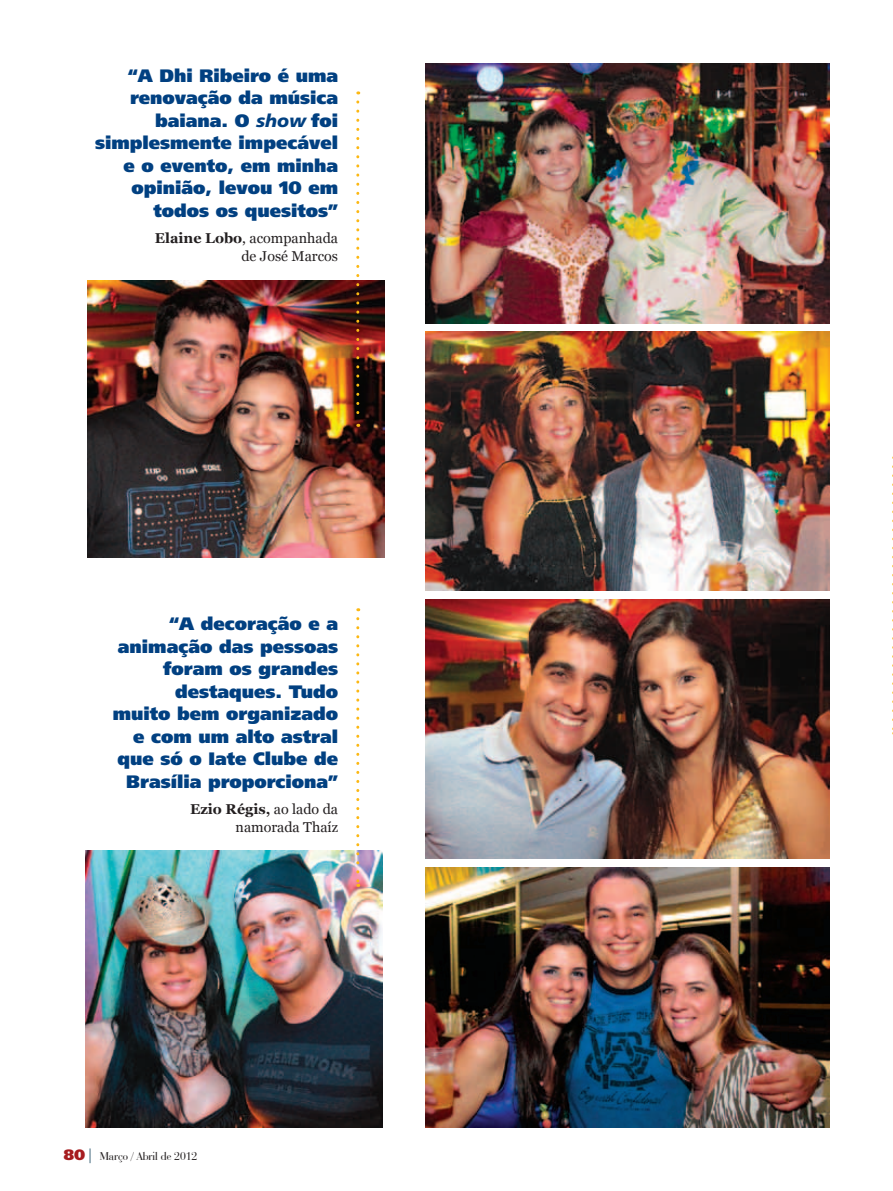
<style>
.page{position:relative;width:893px;height:1191px;background:#fff}
.page>*{position:absolute;margin:0;border:0;box-sizing:border-box;transform-origin:0 0}
.t1{font:900 18px/22.5px "Frutiger LT Std";color:#014081;text-align:right}
.t2{font:14.25px/18px "Georgia";color:#231f20;text-align:right}
.t3{font:12px "Bauer Bodoni BT";color:#231f20}
.s1{font-style:italic}
.s2{font-weight:700}
.s3{font-family:"Frutiger LT Std";font-weight:900;font-size:15px;color:#a61c1f}
</style>
<div class="page">
<svg style="left:89px;top:1148px;width:2px;height:15px"></svg>
<img style="left:85px;top:850px;width:298px;height:277px">
<img style="left:87px;top:281px;width:298px;height:276px">
<img style="left:426px;top:599px;width:404px;height:260px">
<img style="left:425px;top:867px;width:404px;height:260px">
<img style="left:425px;top:331px;width:404px;height:259px">
<img style="left:426px;top:64px;width:404px;height:259px">
<svg style="left:356px;top:102px;width:3px;height:325px"></svg>
<svg style="left:356px;top:618px;width:3px;height:269px"></svg>
<svg style="left:892px;top:466px;width:1px;height:269px"></svg>
<p class="t1" style="left:95px;top:64px;width:244px">“A Dhi Ribeiro é uma renovação da música baiana. O <span class="s1">show</span> foi simplesmente impecável e o evento, em minha opinião, levou 10 em todos os quesitos”</p>
<p class="t2" style="left:155px;top:229px;width:185px"><span class="s2">Elaine Lobo</span>, acompanhada de José Marcos</p>
<p class="t1" style="left:113px;top:612px;width:227px">“A decoração e a animação das pessoas foram os grandes destaques. Tudo<br>muito bem organizado e com um alto astral que só o Iate Clube de<br>Brasília proporciona”</p>
<p class="t2" style="left:190px;top:800px;width:149px"><span class="s2">Ezio Régis,</span> ao lado da namorada Thaíz</p>
<p class="t3" style="left:64px;top:1148px;width:135px"><span class="s3">80</span> Março / Abril de 2012</p>
</div>
